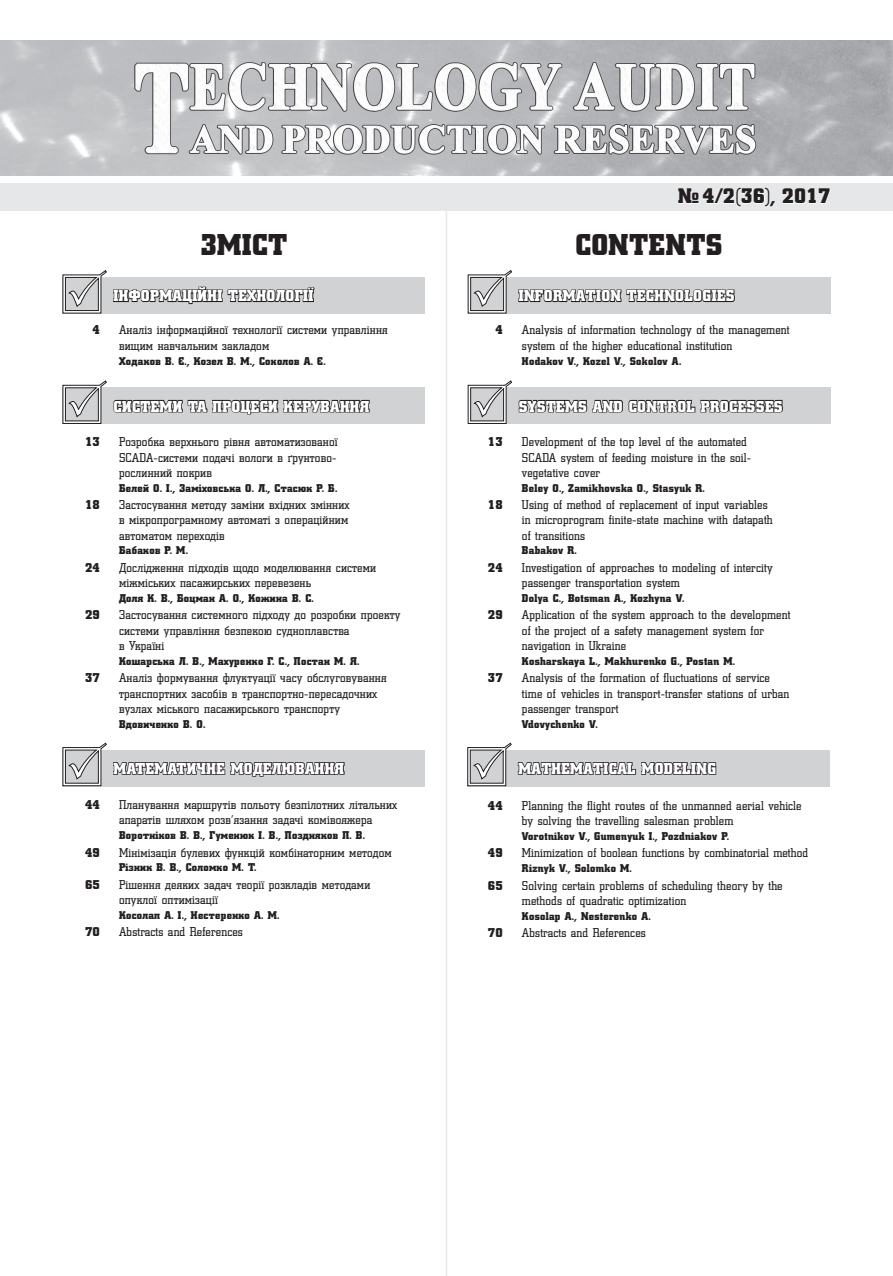
<style>
.page{position:relative;width:893px;height:1276px;background:#fff}
.page>*{position:absolute;margin:0;border:0;box-sizing:border-box;transform-origin:0 0}
.t1{font:30px "Coliseum Black C";letter-spacing:.025em;color:#231f20}
.t2{font:21px "Coliseum Black C";color:#231f20}
.t3{font:15.75px "Coliseum Black C";letter-spacing:.025em;color:#fff}
.t4{font:12.75px/15.3px "Coliseum C";letter-spacing:.015em;color:#231f20}
.t5{font:12.75px "Coliseum Black C";letter-spacing:.015em;color:#231f20}
.t6{font:11.25px "Coliseum Black C";letter-spacing:.025em;color:#231f20}
</style>
<div class="page">
<div style="left:0;top:183px;width:893px;height:27px;background:#e6e7e9"></div>
<svg style="left:678px;top:188px;width:98px;height:19px"></svg>
<svg style="left:782px;top:188px;width:48px;height:16px"></svg>
<img style="left:0;top:41px;width:893px;height:135px">
<hr style="left:446px;top:203px;width:1px;height:1073px;background:#e6e7e9">
<div style="left:63px;top:277px;width:362px;height:36px;background:#d1d2d4"></div>
<svg style="left:62px;top:270px;width:253px;height:44px"></svg>
<div style="left:468px;top:277px;width:362px;height:36px;background:#d1d2d4"></div>
<svg style="left:467px;top:270px;width:269px;height:44px"></svg>
<div style="left:63px;top:388px;width:362px;height:36px;background:#d1d2d4"></div>
<svg style="left:113px;top:399px;width:257px;height:16px"></svg>
<svg style="left:62px;top:380px;width:45px;height:44px"></svg>
<div style="left:63px;top:750px;width:362px;height:36px;background:#d1d2d4"></div>
<svg style="left:62px;top:742px;width:283px;height:44px"></svg>
<div style="left:468px;top:388px;width:362px;height:36px;background:#d1d2d4"></div>
<svg style="left:467px;top:380px;width:317px;height:44px"></svg>
<div style="left:467px;top:750px;width:363px;height:36px;background:#d1d2d4"></div>
<svg style="left:467px;top:742px;width:250px;height:44px"></svg>
<h2 class="t2" style="left:678px;top:184px;width:154px">№ 4/2(36), 2017</h2>
<h1 class="t1" style="left:201px;top:227px;width:87px">Зміст</h1>
<h1 class="t1" style="left:575px;top:227px;width:149px">Contents</h1>
<p class="t3" style="left:114px;top:287px;width:201px">Інформаційні технології</p>
<p class="t3" style="left:519px;top:287px;width:217px">Information technologies</p>
<p class="t5" style="left:92px;top:323px;width:9px">4</p>
<p class="t4" style="left:119px;top:322px;width:270px">Аналіз інформаційної технології системи управління вищим навчальним закладом</p>
<p class="t6" style="left:119px;top:354px;width:208px">Ходаков В. Є., Козел В. М., Соколов А. Є.</p>
<p class="t3" style="left:114px;top:397px;width:257px">Системи та процеси керування</p>
<p class="t5" style="left:85px;top:434px;width:16px">13</p>
<p class="t4" style="left:119px;top:434px;width:220px;text-align:justify">Розробка верхнього рівня автоматизованої SCADA-системи подачі вологи в ґрунтово&shy;рослинний покрив</p>
<p class="t6" style="left:119px;top:481px;width:220px">Белей О. І., Заміховська О. Л., Стасюк Р. Б.</p>
<p class="t5" style="left:85px;top:497px;width:16px">18</p>
<p class="t4" style="left:119px;top:497px;width:232px;text-align:justify">Застосування методу заміни вхідних змінних в мікропрограмному автоматі з операційним автоматом переходів</p>
<p class="t6" style="left:119px;top:544px;width:70px">Бабаков Р. М.</p>
<p class="t5" style="left:85px;top:560px;width:16px">24</p>
<p class="t4" style="left:119px;top:559px;width:259px">Дослідження підходів щодо моделювання системи міжміських пасажирських перевезень</p>
<p class="t6" style="left:119px;top:591px;width:196px">Доля К. В., Боцман А. О., Кожина В. С.</p>
<p class="t5" style="left:85px;top:607px;width:16px">29</p>
<p class="t4" style="left:119px;top:607px;width:283px">Застосування системного підходу до розробки проекту системи управління безпекою судноплавства<br>в Україні</p>
<p class="t6" style="left:119px;top:654px;width:242px">Кошарська Л. В., Махуренко Г. С., Постан М. Я.</p>
<p class="t5" style="left:85px;top:670px;width:16px">37</p>
<p class="t4" style="left:119px;top:670px;width:269px">Аналіз формування флуктуації часу обслуговування транспортних засобів в транспортно-пересадочних вузлах міського пасажирського транспорту</p>
<p class="t6" style="left:119px;top:717px;width:88px">Вдовиченко В. О.</p>
<p class="t3" style="left:114px;top:759px;width:232px">Математичне моделювання</p>
<p class="t5" style="left:85px;top:797px;width:16px">44</p>
<p class="t4" style="left:119px;top:797px;width:280px">Планування маршрутів польоту безпілотних літальних апаратів шляхом розв’язання задачі комівояжера</p>
<p class="t6" style="left:119px;top:829px;width:247px">Воротніков В. В., Гуменюк І. В., Поздняков П. В.</p>
<p class="t5" style="left:85px;top:845px;width:16px">49</p>
<p class="t4" style="left:119px;top:844px;width:274px">Мінімізація булевих функцій комбінаторним методом</p>
<p class="t6" style="left:119px;top:861px;width:139px">Різник В. В., Соломко М. Т.</p>
<p class="t5" style="left:85px;top:877px;width:16px">65</p>
<p class="t4" style="left:119px;top:876px;width:253px">Рішення деяких задач теорії розкладів методами опуклої оптимізації</p>
<p class="t6" style="left:119px;top:908px;width:162px">Косолап А. І., Нестеренко А. М.</p>
<p class="t5" style="left:85px;top:924px;width:16px">70</p>
<p class="t4" style="left:119px;top:924px;width:125px">Abstracts and References</p>
<p class="t5" style="left:495px;top:323px;width:9px">4</p>
<p class="t4" style="left:522px;top:322px;width:269px">Analysis of information technology of the management system of the higher educational institution</p>
<p class="t6" style="left:522px;top:354px;width:161px">Hodakov V., Kozel V., Sokolov A.</p>
<p class="t3" style="left:519px;top:397px;width:265px">Systems and control processes</p>
<p class="t5" style="left:488px;top:434px;width:16px">13</p>
<p class="t4" style="left:522px;top:434px;width:231px">Development of the top level of the automated<br>SCADA system of feeding moisture in the soil&shy;vegetative cover</p>
<p class="t6" style="left:522px;top:481px;width:184px">Beley О., Zamikhovska O., Stasyuk R.</p>
<p class="t5" style="left:488px;top:497px;width:16px">18</p>
<p class="t4" style="left:522px;top:497px;width:252px">Using of method of replacement of input variables in microprogram finite-state machine with datapath of transitions</p>
<p class="t6" style="left:522px;top:544px;width:56px">Babakov R.</p>
<p class="t5" style="left:488px;top:560px;width:16px">24</p>
<p class="t4" style="left:522px;top:559px;width:252px">Investigation of approaches to modeling of intercity passenger transportation system</p>
<p class="t6" style="left:522px;top:591px;width:164px">Dolya C., Botsman A., Kozhyna V.</p>
<p class="t5" style="left:488px;top:607px;width:16px">29</p>
<p class="t4" style="left:522px;top:607px;width:270px">Application of the system approach to the development of the project of a safety management system for navigation in Ukraine</p>
<p class="t6" style="left:522px;top:654px;width:215px">Kosharskaya L., Makhurenko G., Postan M.</p>
<p class="t5" style="left:488px;top:670px;width:16px">37</p>
<p class="t4" style="left:522px;top:670px;width:269px">Analysis of the formation of fluctuations of service time of vehicles in transport-transfer stations of urban passenger transport</p>
<p class="t6" style="left:522px;top:717px;width:77px">Vdovychenko V.</p>
<p class="t3" style="left:518px;top:759px;width:199px">Mathematical modeling</p>
<p class="t5" style="left:488px;top:798px;width:16px">44</p>
<p class="t4" style="left:522px;top:797px;width:281px">Planning the flight routes of the unmanned aerial vehicle by solving the travelling salesman problem</p>
<p class="t6" style="left:522px;top:829px;width:209px">Vorotnikov V., Gumenyuk I., Pozdniakov P.</p>
<p class="t5" style="left:488px;top:845px;width:16px">49</p>
<p class="t4" style="left:522px;top:845px;width:287px">Minimization of boolean functions by combinatorial method</p>
<p class="t6" style="left:522px;top:862px;width:111px">Riznyk V., S olomko M.</p>
<p class="t5" style="left:488px;top:878px;width:16px">65</p>
<p class="t4" style="left:522px;top:877px;width:262px">Solving certain problems of scheduling theory by the methods of quadratic optimization</p>
<p class="t6" style="left:522px;top:909px;width:130px">Kosolap A., Nesterenko A.</p>
<p class="t5" style="left:488px;top:925px;width:16px">70</p>
<p class="t4" style="left:522px;top:925px;width:125px">Abstracts and References</p>
</div>
